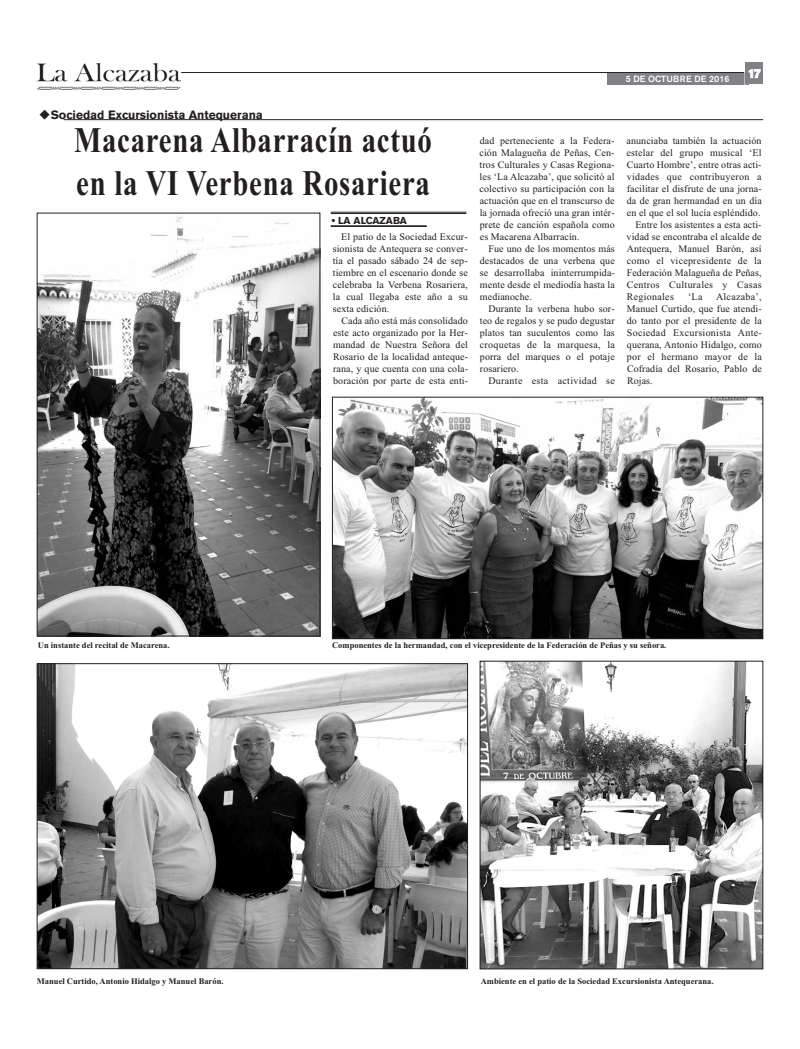
<style>
.page{position:relative;width:800px;height:1049px;background:#fff}
.page>*{position:absolute;margin:0;border:0;box-sizing:border-box;transform-origin:0 0}
.t1{font:700 36px/43px "Times New Roman";letter-spacing:.025em;color:#231f20;scale:.8 1}
.t2{font:700 12px "Akzidenz Grotesk BE";color:#231f20}
.t3{font:700 12px "Akzidenz Grotesk BE";color:#fff}
.t4{font:10px/12px "Times New Roman";letter-spacing:.01em;color:#231f20;text-align:justify}
.t5{font:10px "Times New Roman";letter-spacing:.03em;color:#231f20}
.t6{font:700 10px "Akzidenz Grotesk BE";color:#231f20}
.t7{font:500 9px "Akzidenz Grotesk BE";letter-spacing:.02em;color:#fff}
.t8{font:700 8.5px "Times New Roman";color:#231f20}
</style>
<div class="page">
<hr style="left:64px;top:119px;width:699px;height:1px;background:#231f20">
<img style="left:334px;top:399px;width:427px;height:238px">
<div style="left:332px;top:397px;width:431px;height:242px;border:1px solid #231f20"></div>
<img style="left:39px;top:216px;width:279px;height:418px">
<div style="left:37px;top:213px;width:283px;height:423px;border:1px solid #231f20"></div>
<div style="left:607px;top:73px;width:141px;height:11px;background:#808285"></div>
<hr style="left:181px;top:72px;width:563px;height:1px;background:#231f20">
<div style="left:745px;top:63px;width:18px;height:21px;background:#808285"></div>
<svg style="left:744px;top:69px;width:16px;height:16px"></svg>
<div style="left:37px;top:60px;width:144px;height:31px;background:linear-gradient(to right,#fff,#fff)"></div>
<img style="left:37px;top:64px;width:143px;height:25px">
<hr style="left:331px;top:212px;width:135px;height:1px;background:#231f20">
<hr style="left:331px;top:213px;width:135px;height:1px;background:#231f20">
<hr style="left:331px;top:225px;width:95px;height:1px;background:#231f20">
<hr style="left:331px;top:226px;width:95px;height:1px;background:#231f20">
<img style="left:39px;top:665px;width:426px;height:302px">
<div style="left:37px;top:663px;width:430px;height:306px;border:1px solid #231f20"></div>
<img style="left:481px;top:663px;width:280px;height:304px">
<div style="left:479px;top:661px;width:284px;height:308px;border:1px solid #231f20"></div>
<p class="t2" style="left:39px;top:110px;width:225px">◆Sociedad Excursionista Antequerana</p>
<p class="t1" style="left:74px;top:118px;width:448px">Macarena Albarracín actuó en la VI Verbena Rosariera</p>
<p class="t6" style="left:332px;top:216px;width:77px">• LA ALCAZABA</p>
<p class="t4" style="left:341px;top:231px;width:128px">El patio de la Sociedad Excur-</p>
<p class="t4" style="left:332px;top:243px;width:136px">sionista de Antequera se conver-</p>
<p class="t4" style="left:332px;top:255px;width:136px">tía el pasado sábado 24 de sep-</p>
<p class="t4" style="left:333px;top:267px;width:136px">tiembre en el escenario donde se</p>
<p class="t4" style="left:333px;top:279px;width:136px">celebraba la Verbena Rosariera,</p>
<p class="t4" style="left:333px;top:291px;width:136px">la cual llegaba este año a su</p>
<p class="t4" style="left:333px;top:303px;width:58px">sexta edición.</p>
<p class="t4" style="left:341px;top:315px;width:128px">Cada año está más consolidado</p>
<p class="t4" style="left:333px;top:327px;width:136px">este acto organizado por la Her-</p>
<p class="t4" style="left:333px;top:339px;width:136px">mandad de Nuestra Señora del</p>
<p class="t4" style="left:333px;top:351px;width:136px">Rosario de la localidad anteque-</p>
<p class="t4" style="left:333px;top:363px;width:136px">rana, y que cuenta con una cola-</p>
<p class="t4" style="left:333px;top:375px;width:136px">boración por parte de esta enti-</p>
<p class="t7" style="left:625px;top:76px;width:105px">5 DE OCTUBRE DE 2016</p>
<p class="t3" style="left:747px;top:69px;width:14px">17</p>
<p class="t4" style="left:479px;top:135px;width:136px">dad perteneciente a la Federa-</p>
<p class="t4" style="left:479px;top:147px;width:136px">ción Malagueña de Peñas, Cen-</p>
<p class="t4" style="left:479px;top:159px;width:136px">tros Culturales y Casas Regiona-</p>
<p class="t4" style="left:479px;top:171px;width:136px">les ‘La Alcazaba’, que solicitó al</p>
<p class="t4" style="left:479px;top:183px;width:136px">colectivo su participación con la</p>
<p class="t4" style="left:479px;top:195px;width:136px">actuación que en el transcurso de</p>
<p class="t4" style="left:479px;top:207px;width:136px">la jornada ofreció una gran intér-</p>
<p class="t4" style="left:479px;top:219px;width:136px">prete de canción española como</p>
<p class="t4" style="left:479px;top:231px;width:101px">es Macarena Albarracín.</p>
<p class="t4" style="left:488px;top:243px;width:128px">Fue uno de los momentos más</p>
<p class="t4" style="left:480px;top:255px;width:136px">destacados de una verbena que</p>
<p class="t4" style="left:480px;top:267px;width:136px">se desarrollaba ininterrumpida-</p>
<p class="t4" style="left:480px;top:279px;width:136px">mente desde el mediodía hasta la</p>
<p class="t4" style="left:480px;top:291px;width:53px">medianoche.</p>
<p class="t4" style="left:488px;top:303px;width:128px">Durante la verbena hubo sor-</p>
<p class="t4" style="left:479px;top:315px;width:136px">teo de regalos y se pudo degustar</p>
<p class="t4" style="left:479px;top:327px;width:136px">platos tan suculentos como las</p>
<p class="t5" style="left:480px;top:339px;width:136px">croquetas de la marquesa, la</p>
<p class="t4" style="left:480px;top:351px;width:136px">porra del marques o el potaje</p>
<p class="t4" style="left:480px;top:363px;width:40px">rosariero.</p>
<p class="t5" style="left:488px;top:375px;width:128px">Durante esta actividad se</p>
<p class="t4" style="left:626px;top:134px;width:136px">anunciaba también la actuación</p>
<p class="t4" style="left:626px;top:146px;width:136px">estelar del grupo musical ‘El</p>
<p class="t4" style="left:626px;top:158px;width:136px">Cuarto Hombre’, entre otras acti-</p>
<p class="t5" style="left:626px;top:170px;width:136px">vidades que contribuyeron a</p>
<p class="t4" style="left:626px;top:182px;width:136px">facilitar el disfrute de una jorna-</p>
<p class="t4" style="left:626px;top:194px;width:136px">da de gran hermandad en un día</p>
<p class="t4" style="left:626px;top:206px;width:135px">en el que el sol lucía espléndido.</p>
<p class="t4" style="left:635px;top:218px;width:128px">Entre los asistentes a esta acti-</p>
<p class="t4" style="left:626px;top:230px;width:136px">vidad se encontraba el alcalde de</p>
<p class="t4" style="left:626px;top:242px;width:136px">Antequera, Manuel Barón, así</p>
<p class="t4" style="left:626px;top:254px;width:136px">como el vicepresidente de la</p>
<p class="t4" style="left:626px;top:266px;width:136px">Federación Malagueña de Peñas,</p>
<p class="t5" style="left:626px;top:278px;width:136px">Centros Culturales y Casas</p>
<p class="t5" style="left:626px;top:291px;width:49px">Regionales</p>
<p class="t4" style="left:687px;top:290px;width:16px">‘La</p>
<p class="t4" style="left:626px;top:290px;width:137px;text-indent:89px">Alcazaba’, Manuel Curtido, que fue atendi&shy;do tanto por el presidente de la Sociedad Excursionista Ante&shy;querana, Antonio Hidalgo, como por el hermano mayor de la Cofradía del Rosario, Pablo de Rojas.</p>
<p class="t8" style="left:38px;top:640px;width:133px">Un instante del recital de Macarena.</p>
<p class="t8" style="left:332px;top:640px;width:336px">Componentes de la hermandad, con el vicepresidente de la Federación de Peñas y su señora.</p>
<p class="t8" style="left:37px;top:976px;width:188px">Manuel Curtido, Antonio Hidalgo y Manuel Barón.</p>
<p class="t8" style="left:480px;top:976px;width:234px">Ambiente en el patio de la Sociedad Excursionista Antequerana.</p>
</div>
